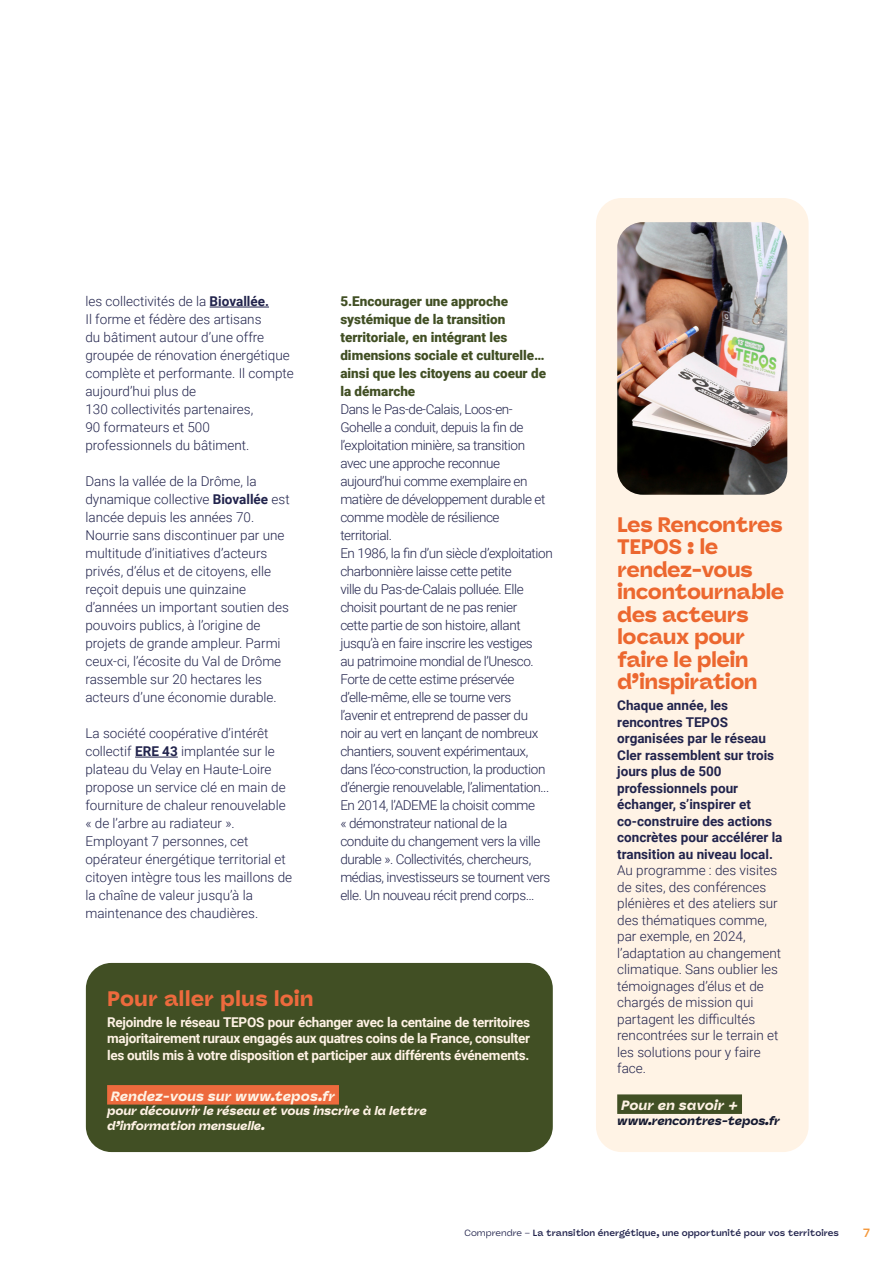
<style>
.page{position:relative;width:893px;height:1263px;background:#fff}
.page>*{position:absolute;margin:0;border:0;box-sizing:border-box;transform-origin:0 0}
.t1{font:900 21px/22.5px "Panel Sans";letter-spacing:-.03em;color:#ec672f}
.t2{font:900 21px "Panel Sans";color:#ed6a3d}
.t3{font:300 13.5px/18px "Roboto";color:#21234c}
.t4{font:300 13.5px/18px "Roboto";letter-spacing:-.03em;color:#21234c}
.t5{font:700 13.5px/16.5px "Roboto";color:#21234c}
.t6{font:700 13.5px/16.5px "Roboto";letter-spacing:-.02em;color:#fff3e5;text-align:justify}
.t7{font:900 13.5px/18px "Roboto";color:#414f24}
.t8{font:italic 900 13.5px "Panel Sans";color:#fff3e5}
.t9{font:italic 900 12px/14.4px "Panel Sans";letter-spacing:-.02em;color:#fff3e5}
.t10{font:italic 900 12px "Panel Sans";letter-spacing:-.02em;color:#161a31}
.t11{font:700 12px "Panel Sans";color:#f4983b}
.t12{font:700 9px "Panel Sans";color:#21234c}
.s1{font-weight:700}
.s2{font-weight:400}
</style>
<div class="page">
<hr style="left:210px;top:307px;width:59px;height:1px;background:#21234c">
<hr style="left:135px;top:757px;width:43px;height:1px;background:#21234c">
<div style="left:86px;top:963px;width:467px;height:189px;background:#414f24;border-radius:26px"></div>
<div style="left:107px;top:1085px;width:232px;height:19px;background:#ed6a3d"></div>
<div style="left:596px;top:198px;width:213px;height:954px;background:#fff3e5;border-radius:26px"></div>
<div style="left:617px;top:1094px;width:125px;height:20px;background:#414f24"></div>
<img style="left:617px;top:222px;width:170px;height:273px">
<p class="t3" style="left:85px;top:292px;width:210px">les collectivités de la <span class="s1">Biovallée.<br></span>Il forme et fédère des artisans<br>du bâtiment autour d’une offre groupée de rénovation énergétique complète et performante. Il compte aujourd’hui plus de<br>130 collectivités partenaires,<br>90 formateurs et 500 professionnels du bâtiment.</p>
<p class="t3" style="left:85px;top:472px;width:206px">Dans la vallée de la Drôme, la dynamique collective <span class="s1">Biovallée</span> est lancée depuis les années 70.<br>Nourrie sans discontinuer par une multitude d’initiatives d’acteurs privés, d’élus et de citoyens, elle reçoit depuis une quinzaine d’années un important soutien des pouvoirs publics, à l’origine de projets de grande ampleur. Parmi ceux-ci, l’écosite du Val de Drôme rassemble sur 20 hectares les acteurs d’une économie durable.</p>
<p class="t3" style="left:85px;top:724px;width:208px">La société coopérative d’intérêt collectif <span class="s1">ERE 43</span> implantée sur le plateau du Velay en Haute-Loire propose un service clé en main de fourniture de chaleur renouvelable « de l’arbre au radiateur ».<br>Employant 7 personnes, cet opérateur énergétique territorial et citoyen intègre tous les maillons de la chaîne de valeur jusqu’à la maintenance des chaudières.</p>
<p class="t7" style="left:340px;top:292px;width:207px">5.Encourager une approche systémique de la transition territoriale, en intégrant les dimensions sociale et culturelle… ainsi que les citoyens au coeur de la démarche</p>
<p class="t4" style="left:340px;top:400px;width:214px">Dans le Pas-de-Calais, Loos-en-Gohelle a conduit, depuis la fin de l’exploitation minière, sa transition avec une approche reconnue aujourd’hui comme exemplaire en matière de développement durable et comme modèle de résilience territorial.<br>En 1986, la fin d’un siècle d’exploitation charbonnière laisse cette petite<br>ville du Pas-de-Calais polluée. Elle choisit pourtant de ne pas renier<br>cette partie de son histoire, allant jusqu’à en faire inscrire les vestiges<br>au patrimoine mondial de l’Unesco.<br>Forte de cette estime préservée d’elle-même, elle se tourne vers<br>l’avenir et entreprend de passer du noir au vert en lançant de nombreux chantiers, souvent expérimentaux, dans l’éco-construction, la production d’énergie renouvelable, l’alimentation...<br>En 2014, l’ADEME la choisit comme<br>« démonstrateur national de la conduite du changement vers la ville durable ». Collectivités, chercheurs, médias, investisseurs se tournent vers elle. Un nouveau récit prend corps…</p>
<h1 class="t2" style="left:107px;top:986px;width:208px">Pour aller plus loin</h1>
<p class="t6" style="left:107px;top:1013px;width:424px">Rejoindre le réseau TEPOS pour échanger avec la centaine de territoires majoritairement ruraux engagés aux quatres coins de la France, consulter les outils mis à votre disposition et participer aux différents événements.</p>
<p class="t8" style="left:111px;top:1088px;width:226px">Rendez-vous sur www.tepos.fr</p>
<p class="t9" style="left:107px;top:1104px;width:321px">pour découvrir le réseau et vous inscrire à la lettre d’information mensuelle.</p>
<h1 class="t1" style="left:617px;top:513px;width:169px">Les Rencontres<br>TEPOS : le rendez-vous incontournable des acteurs locaux pour faire le plein d’inspiration</h1>
<p class="t5" style="left:617px;top:697px;width:167px">Chaque année, les rencontres TEPOS organisées par le réseau<br>Cler rassemblent sur trois jours plus de 500 professionnels pour échanger, s’inspirer et co-construire des actions concrètes pour accélérer la transition au niveau local.</p>
<p class="t3" style="left:617px;top:862px;width:165px;line-height:16.5px">Au programme : des visites de sites, des conférences plénières et des ateliers sur des thématiques comme, par exemple, en 2024, l’adaptation au changement climatique. Sans oublier les témoignages d’élus et de chargés de mission qui partagent les difficultés rencontrées sur le terrain et les solutions pour y faire face.</p>
<p class="t8" style="left:621px;top:1097px;width:119px">Pour en savoir +</p>
<p class="t10" style="left:617px;top:1113px;width:164px">www.rencontres-tepos.fr</p>
<p class="t12" style="left:464px;top:1227px;width:376px"><span class="s2">Comprendre –</span> La transition énergétique, une opportunité pour vos territoires</p>
<p class="t11" style="left:863px;top:1225px;width:8px">7</p>
</div>
